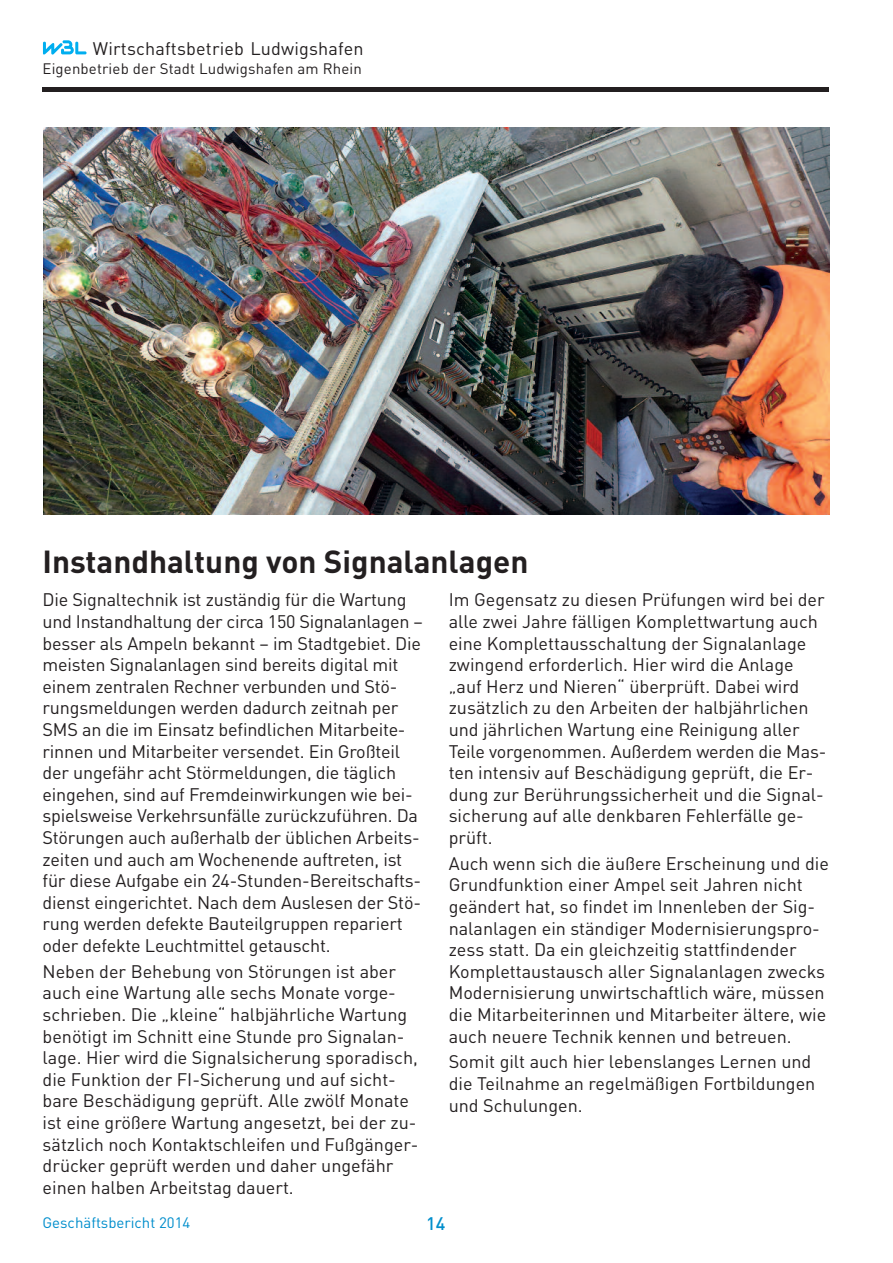
<style>
.page{position:relative;width:893px;height:1263px;background:#fff}
.page>*{position:absolute;margin:0;border:0;box-sizing:border-box;transform-origin:0 0}
.t1{font:700 31.5px "DIN Offc";color:#231f20}
.t2{font:18px/21.6px "DIN Offc";color:#231f20}
.t3{font:500 18px "DIN Offc";color:#008ecc}
.t4{font:15px "DIN Offc";letter-spacing:.01em;color:#231f20}
.t5{font:15px "DIN Offc";color:#008ecc}
.s1{color:#fff}
</style>
<div class="page">
<img style="left:44px;top:128px;width:785px;height:386px">
<hr style="left:43px;top:87px;width:786px;height:4px;background:#231f20">
<svg style="left:43px;top:40px;width:44px;height:15px"></svg>
<p class="t2" style="left:43px;top:37px;width:323px"><span class="s1">WBL</span> Wirtschaftsbetrieb Ludwigshafen</p>
<p class="t4" style="left:43px;top:59px;width:321px">Eigenbetrieb der Stadt Ludwigshafen am Rhein</p>
<h1 class="t1" style="left:43px;top:541px;width:487px">Instandhaltung von Signalanlagen</h1>
<p class="t2" style="left:43px;top:589px;width:382px">Die Signaltechnik ist zuständig für die Wartung und Instandhaltung der circa 150 Signalanlagen – besser als Ampeln bekannt – im Stadtgebiet. Die meisten Signalanlagen sind bereits digital mit einem zentralen Rechner verbunden und Stö&shy;rungsmeldungen werden dadurch zeitnah per SMS an die im Einsatz befindlichen Mitarbeite&shy;rinnen und Mitarbeiter versendet. Ein Großteil der ungefähr acht Störmeldungen, die täglich eingehen, sind auf Fremdeinwirkungen wie bei&shy;spielsweise Verkehrsunfälle zurückzuführen. Da Störungen auch außerhalb der üblichen Arbeits&shy;zeiten und auch am Wochenende auftreten, ist für diese Aufgabe ein 24-Stunden-Bereitschafts&shy;dienst eingerichtet. Nach dem Auslesen der Stö&shy;rung werden defekte Bauteilgruppen repariert oder defekte Leuchtmittel getauscht.</p>
<p class="t2" style="left:43px;top:960px;width:377px">Neben der Behebung von Störungen ist aber auch eine Wartung alle sechs Monate vorge&shy;schrieben. Die „kleine“ halbjährliche Wartung benötigt im Schnitt eine Stunde pro Signalan&shy;lage. Hier wird die Signalsicherung sporadisch, die Funktion der FI-Sicherung und auf sicht&shy;bare Beschädigung geprüft. Alle zwölf Monate ist eine größere Wartung angesetzt, bei der zu&shy;sätzlich noch Kontaktschleifen und Fußgänger&shy;drücker geprüft werden und daher ungefähr einen halben Arbeitstag dauert.</p>
<p class="t2" style="left:449px;top:589px;width:379px">Im Gegensatz zu diesen Prüfungen wird bei der alle zwei Jahre fälligen Komplettwartung auch eine Komplettausschaltung der Signalanlage zwingend erforderlich. Hier wird die Anlage „auf Herz und Nieren“ überprüft. Dabei wird zusätzlich zu den Arbeiten der halbjährlichen und jährlichen Wartung eine Reinigung aller Teile vorgenommen. Außerdem werden die Mas&shy;ten intensiv auf Beschädigung geprüft, die Er&shy;dung zur Berührungssicherheit und die Signal&shy;sicherung auf alle denkbaren Fehlerfälle ge&shy;prüft.</p>
<p class="t2" style="left:449px;top:852px;width:382px">Auch wenn sich die äußere Erscheinung und die Grundfunktion einer Ampel seit Jahren nicht geändert hat, so findet im Innenleben der Sig&shy;nalanlagen ein ständiger Modernisierungspro&shy;zess statt. Da ein gleichzeitig stattfindender Komplettaustausch aller Signalanlagen zwecks Modernisierung unwirtschaftlich wäre, müssen die Mitarbeiterinnen und Mitarbeiter ältere, wie auch neuere Technik kennen und betreuen.</p>
<p class="t2" style="left:449px;top:1051px;width:368px">Somit gilt auch hier lebenslanges Lernen und die Teilnahme an regelmäßigen Fortbildungen und Schulungen.</p>
<p class="t5" style="left:43px;top:1213px;width:149px">Geschäftsbericht 2014</p>
<p class="t3" style="left:426px;top:1212px;width:21px">14</p>
</div>
